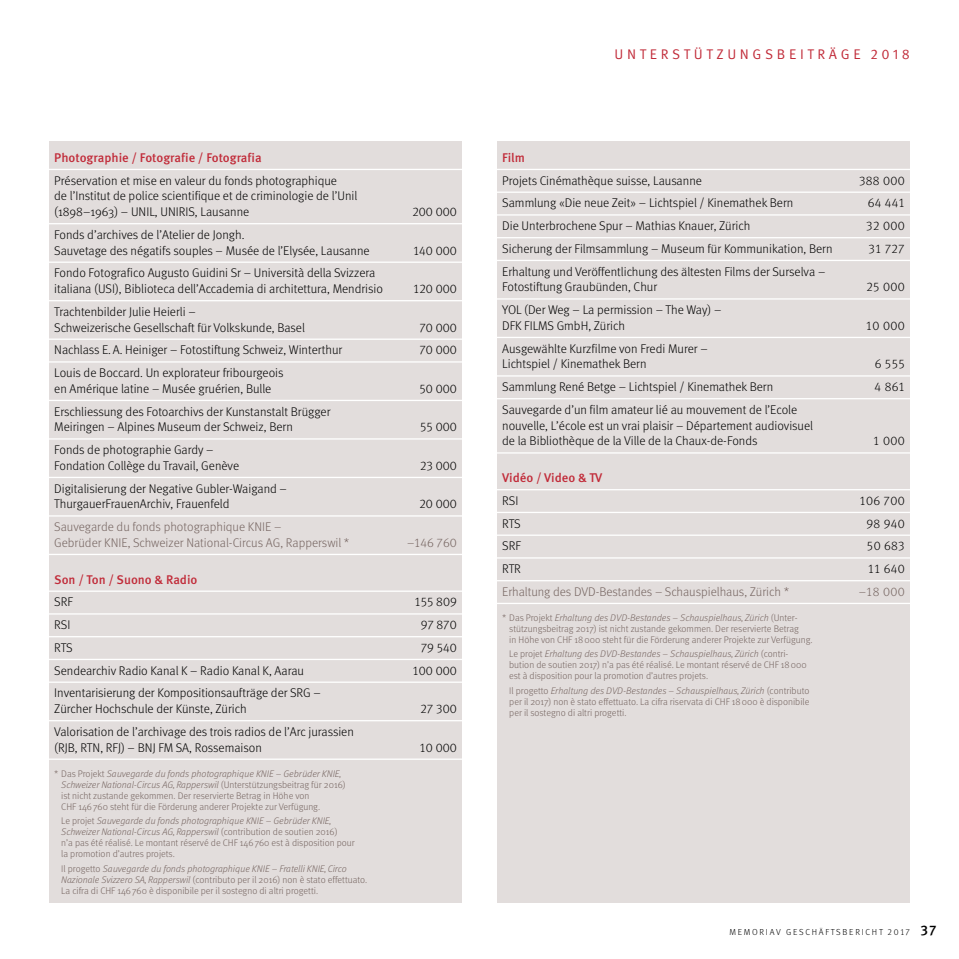
<style>
.page{position:relative;width:959px;height:959px;background:#fff}
.page>*{position:absolute;margin:0;border:0;box-sizing:border-box;transform-origin:0 0}
.t1{font:14px "Meta Pro";letter-spacing:.26em;color:#c12b39}
.t2{font:300 12.6px/22.8px "Meta";color:#000}
.t3{font:12.6px/22.8px "Meta Light LF";color:#000}
.t4{font:300 12.6px/15.8px "Meta";color:#766561}
.t5{font:500 12.6px "Meta Pro";color:#c12b39}
.t6{font:12.6px "Meta Light LF";color:#766561}
.t7{font:300 9.62px/11px "Meta";color:#766561}
.t8{font:italic 300 9.62px/11px "Meta OT";color:#766561}
.t9{font:8.75px "Meta Light LF";letter-spacing:.2em;color:#000}
.s1{font-family:"Meta";font-style:normal}
.s2{font-family:"Meta OT";font-style:italic}
.s3{font-family:"Meta Pro";font-weight:500;font-size:14px}
</style>
<div class="page">
<div style="left:49px;top:142px;width:413px;height:761px;background:#e2dddc"></div>
<hr style="left:44px;top:169px;width:418px;height:1px;background:#fff">
<hr style="left:44px;top:223px;width:418px;height:1px;background:#fff">
<hr style="left:44px;top:262px;width:418px;height:1px;background:#fff">
<hr style="left:44px;top:300px;width:418px;height:1px;background:#fff">
<hr style="left:44px;top:339px;width:418px;height:1px;background:#fff">
<hr style="left:44px;top:361px;width:418px;height:2px;background:#fff">
<hr style="left:44px;top:400px;width:418px;height:1px;background:#fff">
<hr style="left:44px;top:438px;width:418px;height:2px;background:#fff">
<hr style="left:44px;top:477px;width:418px;height:1px;background:#fff">
<hr style="left:44px;top:515px;width:418px;height:2px;background:#fff">
<hr style="left:44px;top:554px;width:418px;height:1px;background:#fff">
<hr style="left:44px;top:591px;width:418px;height:1px;background:#fff">
<hr style="left:44px;top:613px;width:418px;height:2px;background:#fff">
<hr style="left:44px;top:636px;width:418px;height:1px;background:#fff">
<hr style="left:44px;top:659px;width:418px;height:1px;background:#fff">
<hr style="left:44px;top:682px;width:418px;height:1px;background:#fff">
<hr style="left:44px;top:720px;width:418px;height:1px;background:#fff">
<hr style="left:44px;top:759px;width:418px;height:1px;background:#fff">
<div style="left:497px;top:142px;width:413px;height:761px;background:#e2dddc"></div>
<hr style="left:492px;top:169px;width:418px;height:1px;background:#fff">
<hr style="left:492px;top:192px;width:418px;height:1px;background:#fff">
<hr style="left:492px;top:214px;width:418px;height:2px;background:#fff">
<hr style="left:492px;top:237px;width:418px;height:1px;background:#fff">
<hr style="left:492px;top:260px;width:418px;height:1px;background:#fff">
<hr style="left:492px;top:298px;width:418px;height:2px;background:#fff">
<hr style="left:492px;top:337px;width:418px;height:1px;background:#fff">
<hr style="left:492px;top:375px;width:418px;height:2px;background:#fff">
<hr style="left:492px;top:398px;width:418px;height:1px;background:#fff">
<hr style="left:492px;top:452px;width:418px;height:2px;background:#fff">
<hr style="left:492px;top:489px;width:418px;height:1px;background:#fff">
<hr style="left:492px;top:512px;width:418px;height:1px;background:#fff">
<hr style="left:492px;top:535px;width:418px;height:1px;background:#fff">
<hr style="left:492px;top:557px;width:418px;height:2px;background:#fff">
<hr style="left:492px;top:580px;width:418px;height:1px;background:#fff">
<hr style="left:492px;top:603px;width:418px;height:1px;background:#fff">
<p class="t5" style="left:54px;top:149px;width:209px">Photographie / Fotografie / Fotografia</p>
<p class="t2" style="left:54px;top:172px;width:305px;line-height:15.8px">Préservation et mise en valeur du fonds photographique<br>de l’Institut de police scientifique et de criminologie de l’Unil (1898–1963) – UNIL, UNIRIS, Lausanne</p>
<p class="t2" style="left:54px;top:226px;width:317px;line-height:15.8px">Fonds d’archives de l’Atelier de Jongh.<br>Sauvetage des négatifs souples – Musée de l’Elysée, Lausanne</p>
<p class="t2" style="left:54px;top:265px;width:330px;line-height:15.8px">Fondo Fotografico Augusto Guidini Sr – Università della Svizzera italiana (USI), Biblioteca dell’Accademia di architettura, Mendrisio</p>
<p class="t2" style="left:54px;top:303px;width:252px;line-height:15.8px">Trachtenbilder Julie Heierli –<br>Schweizerische Gesellschaft für Volkskunde, Basel</p>
<p class="t2" style="left:54px;top:338px;width:290px">Nachlass E.A. Heiniger – Fotostiftung Schweiz, Winterthur<br>Louis de Boccard. Un explorateur fribourgeois</p>
<p class="t2" style="left:54px;top:377px;width:278px">en Amérique latine – Musée gruérien, Bulle<br>Erschliessung des Fotoarchivs der Kunstanstalt Brügger</p>
<p class="t2" style="left:54px;top:416px;width:240px">Meiringen – Alpines Museum der Schweiz, Bern<br>Fonds de photographie Gardy –</p>
<p class="t2" style="left:54px;top:454px;width:234px">Fondation Collège du Travail, Genève<br>Digitalisierung der Negative Gubler-Waigand –</p>
<p class="t2" style="left:54px;top:493px;width:177px">ThurgauerFrauenArchiv, Frauenfeld</p>
<p class="t4" style="left:54px;top:519px;width:297px">Sauvegarde du fonds photographique KNIE –<br>Gebrüder KNIE, Schweizer National-Circus AG, Rapperswil *</p>
<p class="t5" style="left:54px;top:571px;width:145px">Son / Ton / Suono &amp; Radio</p>
<p class="t2" style="left:54px;top:591px;width:268px">SRF<br>RSI<br>RTS<br>Sendearchiv Radio Kanal K – Radio Kanal K, Aarau<br>Inventarisierung der Kompositionsaufträge der SRG –</p>
<p class="t2" style="left:54px;top:697px;width:301px">Zürcher Hochschule der Künste, Zürich<br>Valorisation de l’archivage des trois radios de l’Arc jurassien</p>
<p class="t2" style="left:54px;top:736px;width:209px">(RJB, RTN, RFJ) – BNJ FM SA, Rossemaison</p>
<p class="t8" style="left:61px;top:768px;width:286px;text-indent:-7px"><span class="s1">* Das Projekt</span> Sauvegarde du fonds photographique KNIE – Gebrüder KNIE,<br>Schweizer National-Circus AG, Rapperswil <span class="s1">(Unterstützungsbeitrag für 2016)</span></p>
<p class="t7" style="left:61px;top:790px;width:260px">ist nicht zustande gekommen. Der reservierte Betrag in Höhe von<br>CHF 146760 steht für die Förderung anderer Projekte zur Verfügung.</p>
<p class="t8" style="left:61px;top:815px;width:278px"><span class="s1">Le projet</span> Sauvegarde du fonds photographique KNIE – Gebrüder KNIE,<br>Schweizer National-Circus AG, Rapperswil <span class="s1">(contribution de soutien 2016)</span></p>
<p class="t7" style="left:61px;top:837px;width:295px">n’a pas été réalisé. Le montant réservé de CHF 146760 est à disposition pour la promotion d’autres projets.</p>
<p class="t8" style="left:61px;top:863px;width:287px"><span class="s1">Il progetto</span> Sauvegarde du fonds photographique KNIE – Fratelli KNIE, Circo</p>
<p class="t7" style="left:61px;top:874px;width:308px"><span class="s2">Nazionale Svizzero SA, Rapperswil</span> (contributo per il 2016) non è stato effettuato.<br>La cifra di CHF 146760 è disponibile per il sostegno di altri progetti.</p>
<p class="t3" style="left:412px;top:200px;width:46px">200 000</p>
<p class="t3" style="left:413px;top:239px;width:45px">140 000</p>
<p class="t3" style="left:414px;top:277px;width:45px">120 000</p>
<p class="t3" style="left:420px;top:316px;width:39px">70 000<br>70 000</p>
<p class="t3" style="left:420px;top:377px;width:39px">50 000</p>
<p class="t3" style="left:420px;top:415px;width:38px">55 000</p>
<p class="t3" style="left:420px;top:454px;width:38px">23 000</p>
<p class="t3" style="left:419px;top:493px;width:39px">20 000</p>
<p class="t6" style="left:407px;top:535px;width:51px">–146 760</p>
<p class="t3" style="left:413px;top:591px;width:45px;text-align:right">155 809<br>97 870<br>79 540<br>100 000</p>
<p class="t3" style="left:420px;top:697px;width:38px">27 300</p>
<p class="t3" style="left:420px;top:736px;width:38px">10 000</p>
<p class="t1" style="left:615px;top:45px;width:126px">UNT ERST ÜT ZUNGSB</p>
<p class="t1" style="left:789px;top:45px;width:122px">EIT RÄG E 2018</p>
<p class="t5" style="left:502px;top:149px;width:24px">Film</p>
<p class="t2" style="left:502px;top:169px;width:332px">Projets Cinémathèque suisse, Lausanne<br>Sammlung «Die neue Zeit» – Lichtspiel / Kinemathek Bern<br>Die Unterbrochene Spur – Mathias Knauer, Zürich<br>Sicherung der Filmsammlung – Museum für Kommunikation, Bern Erhaltung und Veröffentlichung des ältesten Films der Surselva –</p>
<p class="t2" style="left:502px;top:275px;width:221px">Fotostiftung Graubünden, Chur<br>YOL (Der Weg – La permission – The Way) –</p>
<p class="t2" style="left:502px;top:314px;width:207px">DFK FILMS GmbH, Zürich<br>Ausgewählte Kurzfilme von Fredi Murer –</p>
<p class="t2" style="left:502px;top:353px;width:296px">Lichtspiel / Kinemathek Bern<br>Sammlung René Betge – Lichtspiel / Kinemathek Bern<br>Sauvegarde d’un film amateur lié au mouvement de l’Ecole</p>
<p class="t2" style="left:502px;top:417px;width:312px;line-height:15.8px">nouvelle, L’école est un vrai plaisir – Département audiovisuel de la Bibliothèque de la Ville de la Chaux-de-Fonds</p>
<p class="t5" style="left:502px;top:470px;width:102px">Vidéo / Video &amp; TV</p>
<p class="t2" style="left:502px;top:489px;width:20px">RSI<br>RTS<br>SRF<br>RTR</p>
<p class="t4" style="left:502px;top:584px;width:288px">Erhaltung des DVD-Bestandes – Schauspielhaus, Zürich *</p>
<p class="t8" style="left:502px;top:612px;width:296px"><span class="s1">* Das Projekt</span> Erhaltung des DVD-Bestandes – Schauspielhaus, Zürich <span class="s1">(Unter-</span></p>
<p class="t7" style="left:509px;top:623px;width:305px">stützungsbeitrag 2017) ist nicht zustande gekommen. Der reservierte Betrag<br>in Höhe von CHF 18000 steht für die Förderung anderer Projekte zur Verfügung.</p>
<p class="t8" style="left:509px;top:649px;width:280px"><span class="s1">Le projet</span> Erhaltung des DVD-Bestandes – Schauspielhaus, Zürich <span class="s1">(contri-</span></p>
<p class="t7" style="left:509px;top:659px;width:299px">bution de soutien 2017) n’a pas été réalisé. Le montant réservé de CHF 18000 est à disposition pour la promotion d’autres projets.</p>
<p class="t8" style="left:509px;top:685px;width:302px"><span class="s1">Il progetto</span> Erhaltung des DVD-Bestandes – Schauspielhaus, Zürich <span class="s1">(contributo</span></p>
<p class="t7" style="left:509px;top:696px;width:302px">per il 2017) non è stato effettuato. La cifra riservata di CHF 18000 è disponibile per il sostegno di altri progetti.</p>
<p class="t3" style="left:866px;top:169px;width:40px;text-align:justify;text-indent:-7px">388 000<br>64 441<br>32 000<br>31 727</p>
<p class="t3" style="left:866px;top:276px;width:40px">25 000</p>
<p class="t3" style="left:866px;top:314px;width:40px">10 000</p>
<p class="t3" style="left:875px;top:353px;width:32px">6 555<br>4 861</p>
<p class="t3" style="left:874px;top:430px;width:33px">1 000</p>
<p class="t3" style="left:866px;top:489px;width:40px;text-align:justify;text-indent:-7px">106 700<br>98 940<br>50 683<br>11 640</p>
<p class="t6" style="left:859px;top:584px;width:47px">–18 000</p>
<p class="t9" style="left:729px;top:926px;width:209px">MEM ORIAV GESCHÄFTSBERICHT 2017 <span class="s3">37</span></p>
</div>
